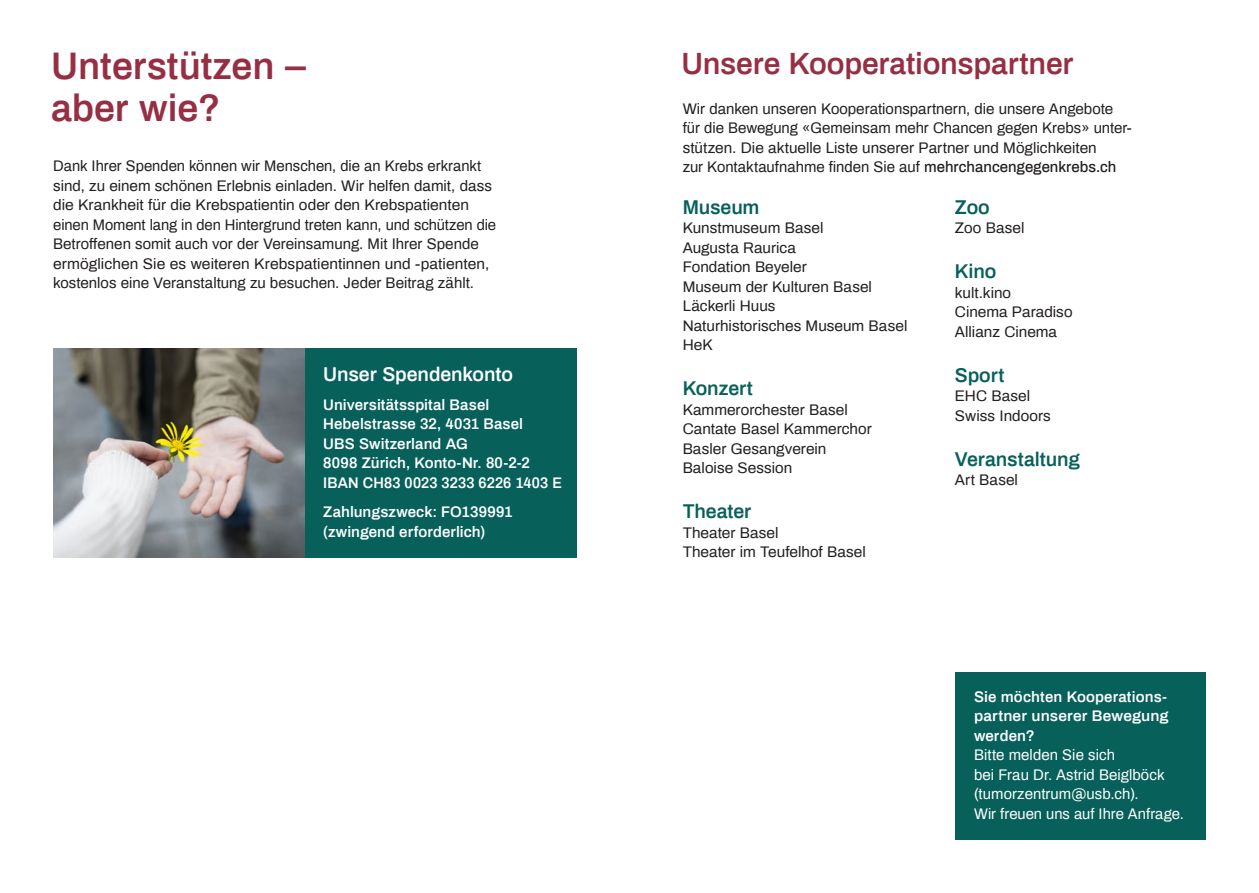
<style>
.page{position:relative;width:1259px;height:893px;background:#fff}
.page>*{position:absolute;margin:0;border:0;box-sizing:border-box;transform-origin:0 0}
.t1{font:600 37.5px/42px "Archivo";color:#972f44}
.t2{font:600 30px "Archivo";letter-spacing:-.01em;color:#972f44}
.t3{font:600 19.5px "Archivo";letter-spacing:-.005em;color:#07605a}
.t4{font:600 19.5px "Archivo";letter-spacing:-.005em;color:#fff}
.t5{font:15px/19.5px "Archivo";color:#231f20}
.t6{font:600 15px/19.5px "Archivo";letter-spacing:.005em;color:#fff}
.t7{font:15px/19.5px "Archivo";letter-spacing:.005em;color:#fff}
.s1{font-weight:500}
</style>
<div class="page">
<div style="left:304px;top:348px;width:272px;height:210px;background:#07605a"></div>
<img style="left:53px;top:348px;width:251px;height:210px">
<div style="left:955px;top:672px;width:250px;height:168px;background:#07605a"></div>
<h1 class="t1" style="left:51px;top:43px;width:256px">Unterstützen – aber wie?</h1>
<p class="t5" style="left:53px;top:155px;width:444px">Dank Ihrer Spenden können wir Menschen, die an Krebs erkrankt sind, zu einem schönen Erlebnis einladen. Wir helfen damit, dass die Krankheit für die Krebspatientin oder den Krebspatienten einen Moment lang in den Hintergrund treten kann, und schützen die Betroffenen somit auch vor der Vereinsamung. Mit Ihrer Spende ermöglichen Sie es weiteren Krebspatientinnen und -patienten, kostenlos eine Veranstaltung zu besuchen. Jeder Beitrag zählt.</p>
<h3 class="t4" style="left:323px;top:360px;width:191px">Unser Spendenkonto</h3>
<p class="t6" style="left:323px;top:394px;width:240px">Universitätsspital Basel<br>Hebelstrasse 32, 4031 Basel<br>UBS Switzerland AG<br>8098 Zürich, Konto-Nr. 80-2-2<br>IBAN CH83 0023 3233 6226 1403 E</p>
<p class="t6" style="left:323px;top:501px;width:191px">Zahlungszweck: FO139991 (zwingend erforderlich)</p>
<h2 class="t2" style="left:681px;top:41px;width:393px">Unsere Kooperationspartner</h2>
<p class="t5" style="left:682px;top:98px;width:451px">Wir danken unseren Kooperationspartnern, die unsere Angebote für die Bewegung «Gemeinsam mehr Chancen gegen Krebs» unter&shy;stützen. Die aktuelle Liste unserer Partner und Möglichkeiten<br>zur Kontaktaufnahme finden Sie auf <span class="s1">mehrchancengegenkrebs.ch</span></p>
<h3 class="t3" style="left:682px;top:193px;width:78px">Museum</h3>
<p class="t5" style="left:682px;top:217px;width:226px">Kunstmuseum Basel<br>Augusta Raurica<br>Fondation Beyeler<br>Museum der Kulturen Basel<br>Läckerli Huus<br>Naturhistorisches Museum Basel<br>HeK</p>
<h3 class="t3" style="left:682px;top:374px;width:72px">Konzert</h3>
<p class="t5" style="left:682px;top:399px;width:191px">Kammerorchester Basel<br>Cantate Basel Kammerchor<br>Basler Gesangverein<br>Baloise Session</p>
<h3 class="t3" style="left:682px;top:497px;width:70px">Theater</h3>
<p class="t5" style="left:682px;top:522px;width:185px">Theater Basel<br>Theater im Teufelhof Basel</p>
<h3 class="t3" style="left:955px;top:193px;width:36px">Zoo</h3>
<p class="t5" style="left:955px;top:217px;width:71px">Zoo Basel</p>
<h3 class="t3" style="left:955px;top:257px;width:43px">Kino</h3>
<p class="t5" style="left:955px;top:282px;width:119px">kult.kino<br>Cinema Paradiso<br>Allianz Cinema</p>
<h3 class="t3" style="left:955px;top:361px;width:51px">Sport</h3>
<p class="t5" style="left:955px;top:385px;width:98px">EHC Basel<br>Swiss Indoors</p>
<h3 class="t3" style="left:955px;top:445px;width:127px">Veranstaltung</h3>
<p class="t5" style="left:955px;top:469px;width:65px">Art Basel</p>
<p class="t6" style="left:974px;top:686px;width:196px;text-align:justify">Sie möchten Kooperations&shy;partner unserer Bewegung werden?</p>
<p class="t7" style="left:974px;top:744px;width:211px">Bitte melden Sie sich<br>bei Frau Dr. Astrid Beiglböck (tumorzentrum@usb.ch).<br>Wir freuen uns auf Ihre Anfrage.</p>
</div>
